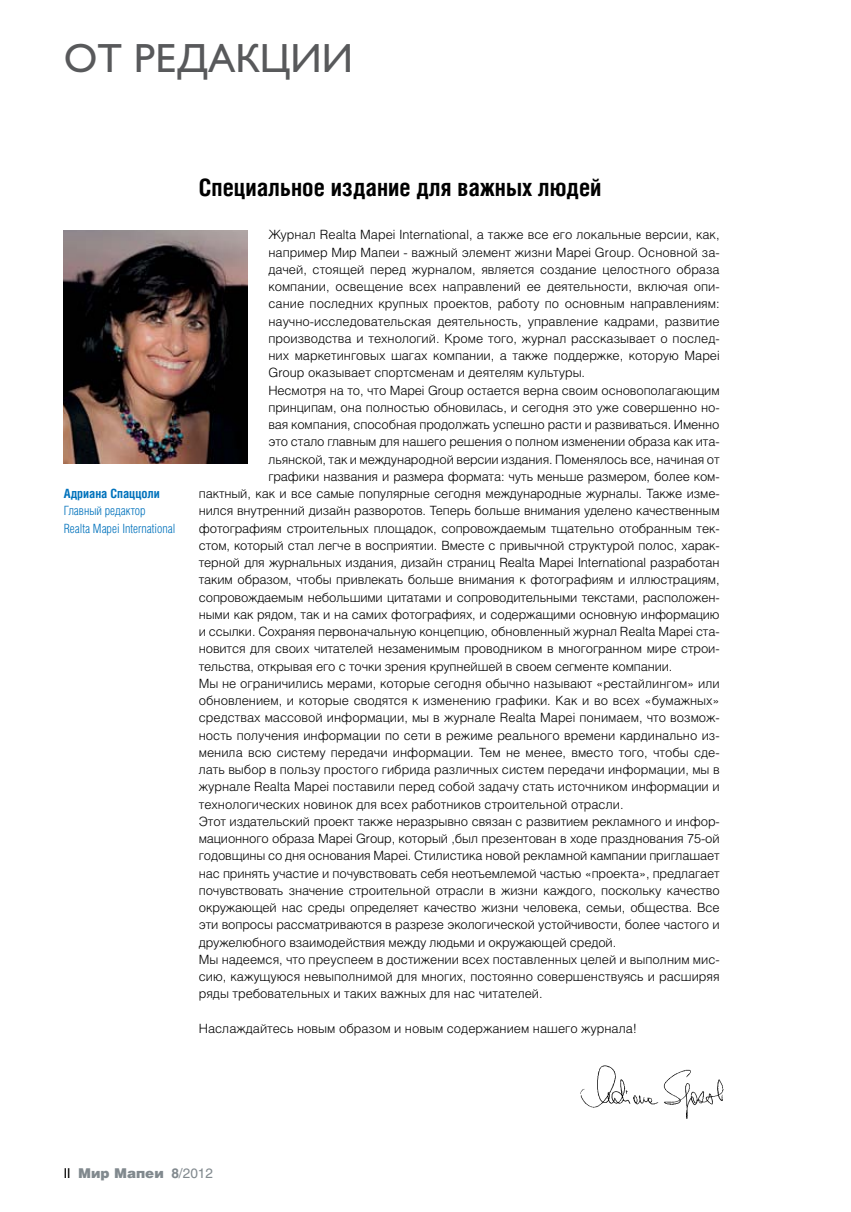
<style>
.page{position:relative;width:851px;height:1212px;background:#fff}
.page>*{position:absolute;margin:0;border:0;box-sizing:border-box;transform-origin:0 0}
.t1{font:39px "Gals";color:#58595b}
.t2{font:700 24px "Helios Cond";color:#000}
.t3{font:900 13.5px "Helios";color:#81898e}
.t4{font:300 12.75px "Helios";letter-spacing:-.01em;color:#000}
.t5{font:300 12.75px/17.2px "Helios Cond";color:#0072bc}
.t6{font:700 12.75px "Helios Cond";color:#0072bc}
.s1{font-weight:400;color:#000}
.s2{font-weight:700}
.s3{font-weight:400}
</style>
<div class="page">
<img style="left:580px;top:1065px;width:144px;height:54px">
<img style="left:64px;top:231px;width:183px;height:233px">
<h1 class="t1" style="left:64px;top:37px;width:290px">от редакции</h1>
<p class="t6" style="left:64px;top:486px;width:97px">Адриана Спаццоли</p>
<p class="t5" style="left:64px;top:502px;width:113px">Главный редактор<br>Realta Mapei International</p>
<h2 class="t2" style="left:199px;top:173px;width:404px">Специальное издание для важных людей</h2>
<p class="t4" style="left:268px;top:227px;width:452px">Журнал Realtа Mapei International, а также все его локальные версии, как,</p>
<p class="t4" style="left:268px;top:244px;width:452px">например Мир Мапеи - важный элемент жизни Mapei Group. Основной за-</p>
<p class="t4" style="left:268px;top:262px;width:452px">дачей, стоящей перед журналом, является создание целостного образа</p>
<p class="t4" style="left:268px;top:279px;width:452px">компании, освещение всех направлений ее деятельности, включая опи-</p>
<p class="t4" style="left:268px;top:296px;width:452px">сание последних крупных проектов, работу по основным направлениям:</p>
<p class="t4" style="left:268px;top:313px;width:452px">научно-исследовательская деятельность, управление кадрами, развитие</p>
<p class="t4" style="left:268px;top:331px;width:452px">производства и технологий. Кроме того, журнал рассказывает о послед-</p>
<p class="t4" style="left:268px;top:348px;width:452px">них маркетинговых шагах компании, а также поддержке, которую Mapei</p>
<p class="t4" style="left:268px;top:365px;width:318px">Group оказывает спортсменам и деятелям культуры.</p>
<p class="t4" style="left:268px;top:382px;width:452px">Несмотря на то, что Mapei Group остается верна своим основополагающим</p>
<p class="t4" style="left:268px;top:400px;width:452px">принципам, она полностью обновилась, и сегодня это уже совершенно но-</p>
<p class="t4" style="left:268px;top:417px;width:452px">вая компания, способная продолжать успешно расти и развиваться. Именно</p>
<p class="t4" style="left:268px;top:434px;width:452px">это стало главным для нашего решения о полном изменении образа как ита-</p>
<p class="t4" style="left:268px;top:451px;width:452px">льянской, так и международной версии издания. Поменялось все, начиная от</p>
<p class="t4" style="left:268px;top:469px;width:452px">графики названия и размера формата: чуть меньше размером, более ком-</p>
<p class="t4" style="left:199px;top:486px;width:522px">пактный, как и все самые популярные сегодня международные журналы. Также изме-</p>
<p class="t4" style="left:199px;top:503px;width:522px">нился внутренний дизайн разворотов. Теперь больше внимания уделено качественным</p>
<p class="t4" style="left:199px;top:520px;width:522px">фотографиям строительных площадок, сопровождаемым тщательно отобранным тек-</p>
<p class="t4" style="left:199px;top:538px;width:522px">стом, который стал легче в восприятии. Вместе с привычной структурой полос, харак-</p>
<p class="t4" style="left:199px;top:555px;width:522px">терной для журнальных издания, дизайн страниц Realtа Mapei International разработан</p>
<p class="t4" style="left:199px;top:572px;width:522px">таким образом, чтобы привлекать больше внимания к фотографиям и иллюстрациям,</p>
<p class="t4" style="left:199px;top:589px;width:522px">сопровождаемым небольшими цитатами и сопроводительными текстами, расположен-</p>
<p class="t4" style="left:199px;top:607px;width:522px">ными как рядом, так и на самих фотографиях, и содержащими основную информацию</p>
<p class="t4" style="left:199px;top:624px;width:522px">и ссылки. Сохраняя первоначальную концепцию, обновленный журнал Realtа Mapei ста-</p>
<p class="t4" style="left:199px;top:641px;width:522px">новится для своих читателей незаменимым проводником в многогранном мире строи-</p>
<p class="t4" style="left:199px;top:658px;width:475px">тельства, открывая его с точки зрения крупнейшей в своем сегменте компании.</p>
<p class="t4" style="left:199px;top:676px;width:522px">Мы не ограничились мерами, которые сегодня обычно называют «рестайлингом» или</p>
<p class="t4" style="left:199px;top:693px;width:522px">обновлением, и которые сводятся к изменению графики. Как и во всех «бумажных»</p>
<p class="t4" style="left:199px;top:710px;width:522px">средствах массовой информации, мы в журнале Realtа Mapei понимаем, что возмож-</p>
<p class="t4" style="left:199px;top:727px;width:522px">ность получения информации по сети в режиме реального времени кардинально из-</p>
<p class="t4" style="left:199px;top:745px;width:522px">менила всю систему передачи информации. Тем не менее, вместо того, чтобы сде-</p>
<p class="t4" style="left:199px;top:762px;width:522px">лать выбор в пользу простого гибрида различных систем передачи информации, мы в</p>
<p class="t4" style="left:199px;top:779px;width:522px">журнале Realtа Mapei поставили перед собой задачу стать источником информации и</p>
<p class="t4" style="left:199px;top:796px;width:426px">технологических новинок для всех работников строительной отрасли.</p>
<p class="t4" style="left:199px;top:814px;width:522px">Этот издательский проект также неразрывно связан с развитием рекламного и инфор-</p>
<p class="t4" style="left:199px;top:831px;width:522px">мационного образа Mapei Group, который ,был презентован в ходе празднования 75-ой</p>
<p class="t4" style="left:199px;top:848px;width:522px">годовщины со дня основания Mapei. Стилистика новой рекламной кампании приглашает</p>
<p class="t4" style="left:199px;top:865px;width:522px">нас принять участие и почувствовать себя неотъемлемой частью «проекта», предлагает</p>
<p class="t4" style="left:199px;top:883px;width:522px">почувствовать значение строительной отрасли в жизни каждого, поскольку качество</p>
<p class="t4" style="left:199px;top:900px;width:522px">окружающей нас среды определяет качество жизни человека, семьи, общества. Все</p>
<p class="t4" style="left:199px;top:917px;width:522px">эти вопросы рассматриваются в разрезе экологической устойчивости, более частого и</p>
<p class="t4" style="left:199px;top:934px;width:419px">дружелюбного взаимодействия между людьми и окружающей средой.</p>
<p class="t4" style="left:199px;top:952px;width:522px">Мы надеемся, что преуспеем в достижении всех поставленных целей и выполним мис-</p>
<p class="t4" style="left:199px;top:969px;width:522px">сию, кажущуюся невыполнимой для многих, постоянно совершенствуясь и расширяя</p>
<p class="t4" style="left:199px;top:986px;width:345px">ряды требовательных и таких важных для нас читателей.</p>
<p class="t4" style="left:199px;top:1021px;width:439px">Наслаждайтесь новым образом и новым содержанием нашего журнала!</p>
<p class="t3" style="left:64px;top:1164px;width:151px"><span class="s1">II</span> Мир Мапеи <span class="s2">8</span><span class="s3">/2012</span></p>
</div>
